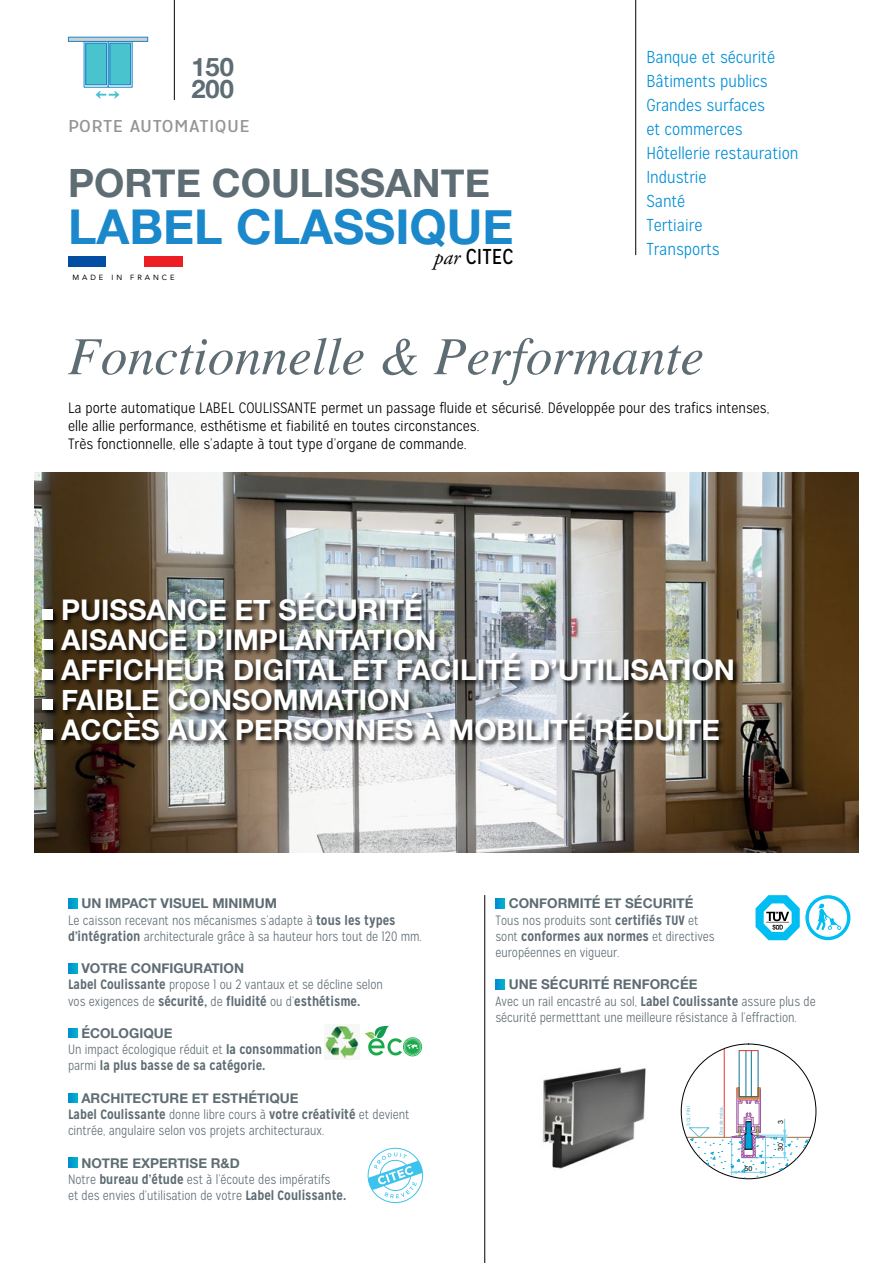
<style>
.page{position:relative;width:893px;height:1263px;background:#fff}
.page>*{position:absolute;margin:0;border:0;box-sizing:border-box;transform-origin:0 0}
.t1{font:italic 53.55px "Times";color:#5e6c73}
.t2{font:700 48px "Helvetica Neue";color:#1a88ca}
.t3{font:700 39px "Helvetica Neue";color:#5e6c73}
.t4{font:700 28.5px/30px "Helvetica Neue";color:#fff}
.t5{font:700 25.5px/22.5px "Helvetica Neue";color:#5e6c73}
.t6{font:21.45px "Mission Gothic";color:#000}
.t7{font:300 17.25px/24px "Mission Gothic";color:#008fd5}
.t8{font:17.1px "Mission Gothic";letter-spacing:.02em;color:#939598;scale:1.24 1}
.t9{font:300 15px/18px "Mission Gothic";color:#000}
.t10{font:300 13.5px/16.2px "Mission Gothic";color:#5e6c73;scale:.95 1}
.t11{font:700 13.5px "Helvetica Neue";color:#5e6c73}
.t12{font:700 13.5px/16.2px "Mission Gothic";color:#5e6c73;scale:.95 1}
.t13{font:7.5px "Avenir";letter-spacing:.4em;color:#000}
.t14{font:7.05px "Arial";color:#000}
.t15{font:4.8px "Arial";color:#61c0da}
.s1{font-family:"Adobe Garamond Pro";font-style:italic}
.s2{font-weight:700}
.s3{font-weight:300}
</style>
<div class="page">
<hr style="left:635px;top:0;width:1px;height:255px;background:#000">
<hr style="left:484px;top:895px;width:1px;height:368px;background:#000">
<img style="left:34px;top:472px;width:825px;height:381px">
<svg style="left:755px;top:895px;width:45px;height:45px"></svg>
<div style="left:805px;top:895px;width:45px;height:45px;border:3px solid #00bdf2;border-radius:50%"></div>
<svg style="left:816px;top:904px;width:25px;height:26px"></svg>
<svg style="left:68px;top:899px;width:10px;height:9px"></svg>
<svg style="left:68px;top:963px;width:10px;height:10px"></svg>
<svg style="left:68px;top:1028px;width:10px;height:10px"></svg>
<svg style="left:68px;top:1093px;width:10px;height:10px"></svg>
<svg style="left:68px;top:1158px;width:10px;height:9px"></svg>
<svg style="left:495px;top:899px;width:10px;height:9px"></svg>
<svg style="left:495px;top:980px;width:10px;height:9px"></svg>
<div style="left:41px;top:591px;width:699px;height:156px;background:#000;opacity:.75"></div>
<div style="left:43px;top:609px;width:10px;height:11px;background:#fff"></div>
<div style="left:43px;top:639px;width:10px;height:11px;background:#fff"></div>
<div style="left:43px;top:669px;width:10px;height:11px;background:#fff"></div>
<div style="left:43px;top:699px;width:10px;height:11px;background:#fff"></div>
<div style="left:43px;top:729px;width:10px;height:11px;background:#fff"></div>
<div style="left:68px;top:256px;width:38px;height:11px;background:#034ea2"></div>
<div style="left:144px;top:256px;width:38px;height:11px;background:#ed1d24"></div>
<hr style="left:174px;top:0;width:1px;height:100px;background:#000">
<hr style="left:724px;top:1049px;width:1px;height:88px;background:#ee322e">
<hr style="left:686px;top:1137px;width:55px;height:1px;background:#a06d3d">
<hr style="left:756px;top:1137px;width:55px;height:1px;background:#a06d3d">
<svg style="left:689px;top:1050px;width:121px;height:129px"></svg>
<img style="left:542px;top:1067px;width:104px;height:102px">
<img style="left:325px;top:1025px;width:34px;height:34px">
<svg style="left:364px;top:1026px;width:58px;height:30px"></svg>
<svg style="left:367px;top:1147px;width:57px;height:57px"></svg>
<svg style="left:83px;top:42px;width:50px;height:57px"></svg>
<svg style="left:68px;top:37px;width:80px;height:5px"></svg>
<h3 class="t5" style="left:191px;top:56px;width:44px">150<br>200</h3>
<p class="t8" style="left:68px;top:116px;width:148px">PORTE AUTOMATIQUE</p>
<h3 class="t3" style="left:68px;top:153px;width:423px">PORTE COULISSANTE</h3>
<h2 class="t2" style="left:68px;top:189px;width:447px">LABEL CLASSIQUE</h2>
<h3 class="t6" style="left:434px;top:243px;width:81px"><span class="s1">par</span> CITEC</h3>
<p class="t13" style="left:72px;top:273px;width:104px">MADE IN FRANCE</p>
<p class="t7" style="left:646px;top:45px;width:154px">Banque et sécurité<br>Bâtiments publics<br>Grandes surfaces<br>et commerces<br>Hôtellerie restauration<br>Industrie<br>Santé<br>Tertiaire<br>Transports</p>
<h1 class="t1" style="left:68px;top:310px;width:638px">Fonctionnelle &amp; Performante</h1>
<p class="t9" style="left:68px;top:399px;width:703px">La porte automatique LABEL COULISSANTE permet un passage fluide et sécurisé. Développée pour des trafics intenses, elle allie performance, esthétisme et fiabilité en toutes circonstances.<br>Très fonctionnelle, elle s’adapte à tout type d’organe de commande.</p>
<h3 class="t4" style="left:61px;top:595px;width:675px">PUISSANCE ET SÉCURITÉ<br>AISANCE D’IMPLANTATION<br>AFFICHEUR DIGITAL ET FACILITÉ D’UTILISATION<br>FAIBLE CONSOMMATION<br>ACCÈS AUX PERSONNES À MOBILITÉ RÉDUITE</h3>
<p class="t11" style="left:81px;top:893px;width:197px">UN IMPACT VISUEL MINIMUM</p>
<p class="t10" style="left:68px;top:912px;width:374px">Le caisson recevant nos mécanismes s’adapte à <span class="s2">tous les types d’intégration</span> architecturale grâce à sa hauteur hors tout de 120 mm.</p>
<p class="t11" style="left:81px;top:958px;width:164px">VOTRE CONFIGURATION</p>
<p class="t10" style="left:68px;top:977px;width:333px"><span class="s2">Label Coulissante</span> propose 1 ou 2 vantaux et se décline selon vos exigences de <span class="s2">sécurité,</span> de <span class="s2">fluidité</span> ou d’<span class="s2">esthétisme.</span></p>
<p class="t11" style="left:81px;top:1022px;width:93px">ÉCOLOGIQUE</p>
<p class="t12" style="left:68px;top:1041px;width:269px"><span class="s3">Un impact écologique réduit et</span> la consommation <span class="s3">parmi</span> la plus basse de sa catégorie.</p>
<p class="t11" style="left:81px;top:1087px;width:219px">ARCHITECTURE ET ESTHÉTIQUE</p>
<p class="t10" style="left:68px;top:1106px;width:361px"><span class="s2">Label Coulissante</span> donne libre cours à <span class="s2">votre créativité</span> et devient cintrée, angulaire selon vos projets architecturaux.</p>
<p class="t11" style="left:81px;top:1152px;width:160px">NOTRE EXPERTISE R&amp;D</p>
<p class="t10" style="left:68px;top:1171px;width:294px">Notre <span class="s2">bureau d’étude</span> est à l’écoute des impératifs<br>et des envies d’utilisation de votre <span class="s2">Label Coulissante.</span></p>
<p class="t11" style="left:509px;top:893px;width:186px">CONFORMITÉ ET SÉCURITÉ</p>
<p class="t10" style="left:495px;top:912px;width:232px">Tous nos produits sont <span class="s2">certifiés TUV</span> et sont <span class="s2">conformes aux normes</span> et directives européennes en vigueur.</p>
<p class="t11" style="left:509px;top:974px;width:190px">UNE SÉCURITÉ RENFORCÉE</p>
<p class="t10" style="left:495px;top:993px;width:339px">Avec un rail encastré au sol, <span class="s2">Label Coulissante</span> assure plus de sécurité permetttant une meilleure résistance à l’effraction.</p>
<p class="t15" style="left:685px;top:1125px;width:21px;rotate:-90deg">SOL FINI</p>
<p class="t15" style="left:718px;top:1135px;width:31px;rotate:-90deg">Dos de méca.</p>
<p class="t14" style="left:745px;top:1164px;width:9px">50</p>
<p class="t14" style="left:776px;top:1124px;width:5px;rotate:-90deg">3</p>
<p class="t14" style="left:776px;top:1151px;width:9px;rotate:-90deg">30</p>
</div>
